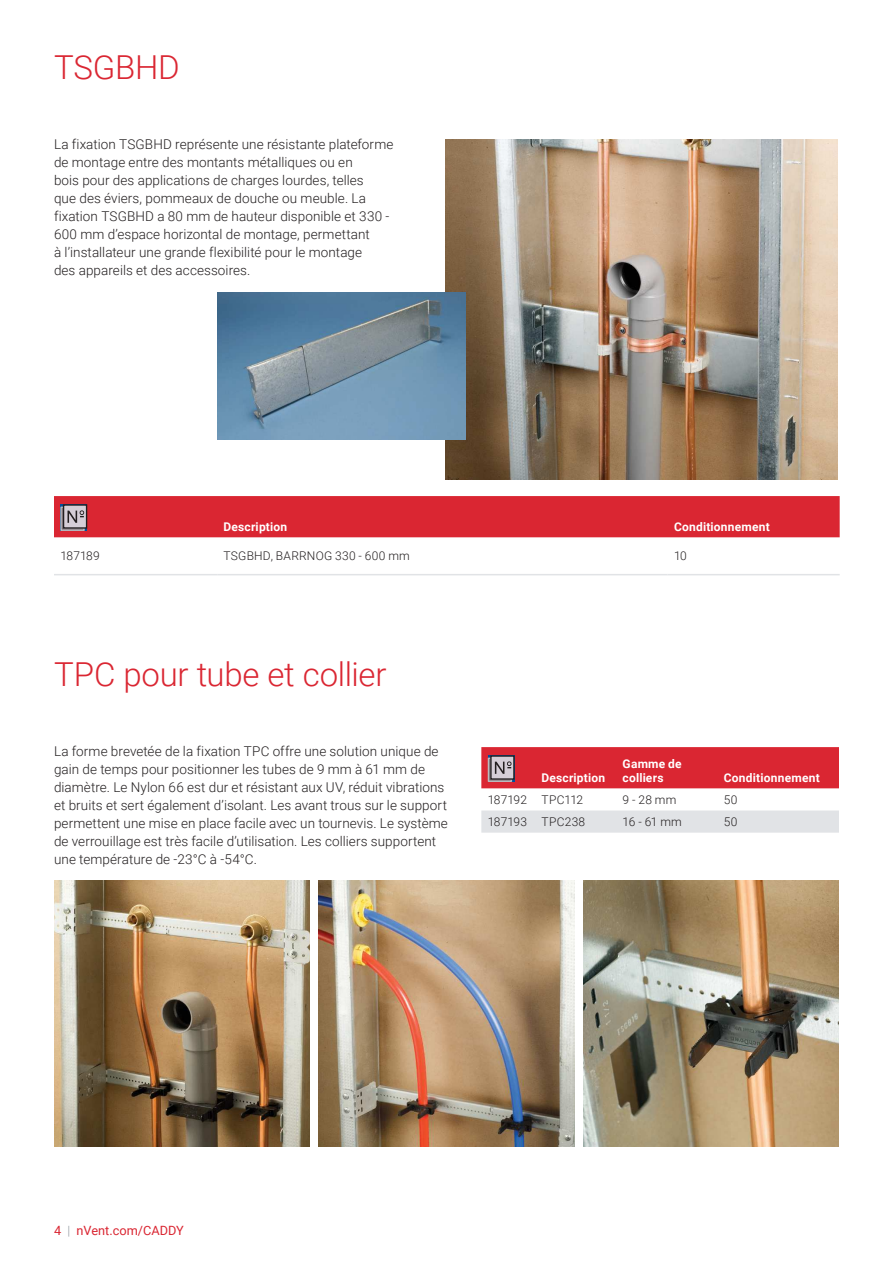
<style>
.page{position:relative;width:893px;height:1263px;background:#fff}
.page>*{position:absolute;margin:0;border:0;box-sizing:border-box;transform-origin:0 0}
.t1{font:300 33px "Roboto";letter-spacing:-.01em;color:#da2632}
.t2{font:300 13.5px/18px "Roboto";letter-spacing:.005em;color:#231f20}
.t3{font:12.75px "Roboto";color:#da2632}
.t4{font:300 12px "Roboto";letter-spacing:.015em;color:#231f20}
.t5{font:700 12px/14.4px "Roboto";letter-spacing:.015em;color:#fff}
.s1{font-weight:300;color:#90969e}
</style>
<div class="page">
<svg style="left:481px;top:810px;width:358px;height:23px;background:#e2e4e6"></svg>
<svg style="left:481px;top:747px;width:358px;height:41px;background:#d62c38"></svg>
<img style="left:54px;top:881px;width:255px;height:265px">
<img style="left:319px;top:881px;width:255px;height:265px">
<img style="left:584px;top:881px;width:255px;height:265px">
<hr style="left:54px;top:574px;width:163px;height:1px;background:#e1e3e6">
<hr style="left:217px;top:574px;width:451px;height:1px;background:#e1e3e6">
<hr style="left:668px;top:574px;width:172px;height:1px;background:#e1e3e6">
<div style="left:54px;top:496px;width:786px;height:41px;background:#da2632"></div>
<img style="left:446px;top:139px;width:392px;height:340px">
<img style="left:217px;top:292px;width:248px;height:148px">
<h1 class="t1" style="left:54px;top:52px;width:127px">TSGBHD</h1>
<p class="t2" style="left:54px;top:136px;width:341px">La fixation TSGBHD représente une résistante plateforme de montage entre des montants métalliques ou en<br>bois pour des applications de charges lourdes, telles<br>que des éviers, pommeaux de douche ou meuble. La fixation TSGBHD a 80 mm de hauteur disponible et 330 - 600 mm d’espace horizontal de montage, permettant<br>à l’installateur une grande flexibilité pour le montage<br>des appareils et des accessoires.</p>
<p class="t5" style="left:224px;top:520px;width:65px">Description</p>
<p class="t5" style="left:674px;top:520px;width:97px">Conditionnement</p>
<p class="t4" style="left:60px;top:548px;width:41px">187189</p>
<p class="t4" style="left:224px;top:548px;width:188px">TSGBHD, BARRNOG 330 - 600 mm</p>
<p class="t4" style="left:674px;top:548px;width:14px">10</p>
<h1 class="t1" style="left:54px;top:660px;width:334px">TPC pour tube et collier</h1>
<p class="t2" style="left:54px;top:743px;width:395px">La forme brevetée de la fixation TPC offre une solution unique de gain de temps pour positionner les tubes de 9 mm à 61 mm de diamètre. Le Nylon 66 est dur et résistant aux UV, réduit vibrations et bruits et sert également d’isolant. Les avant trous sur le support permettent une mise en place facile avec un tournevis. Le système de verrouillage est très facile d’utilisation. Les colliers supportent une température de -23°C à -54°C.</p>
<p class="t5" style="left:542px;top:771px;width:65px">Description</p>
<p class="t5" style="left:623px;top:757px;width:61px">Gamme de colliers</p>
<p class="t5" style="left:724px;top:771px;width:97px">Conditionnement</p>
<p class="t4" style="left:488px;top:791px;width:97px">187192 TPC112</p>
<p class="t4" style="left:623px;top:791px;width:55px">9 - 28 mm</p>
<p class="t4" style="left:724px;top:791px;width:15px">50</p>
<p class="t4" style="left:488px;top:813px;width:99px">187193 TPC238</p>
<p class="t4" style="left:623px;top:813px;width:61px">16 - 61 mm</p>
<p class="t4" style="left:724px;top:813px;width:15px">50</p>
<p class="t3" style="left:54px;top:1225px;width:131px">4 <span class="s1">|</span> nVent.com/CADDY</p>
</div>
